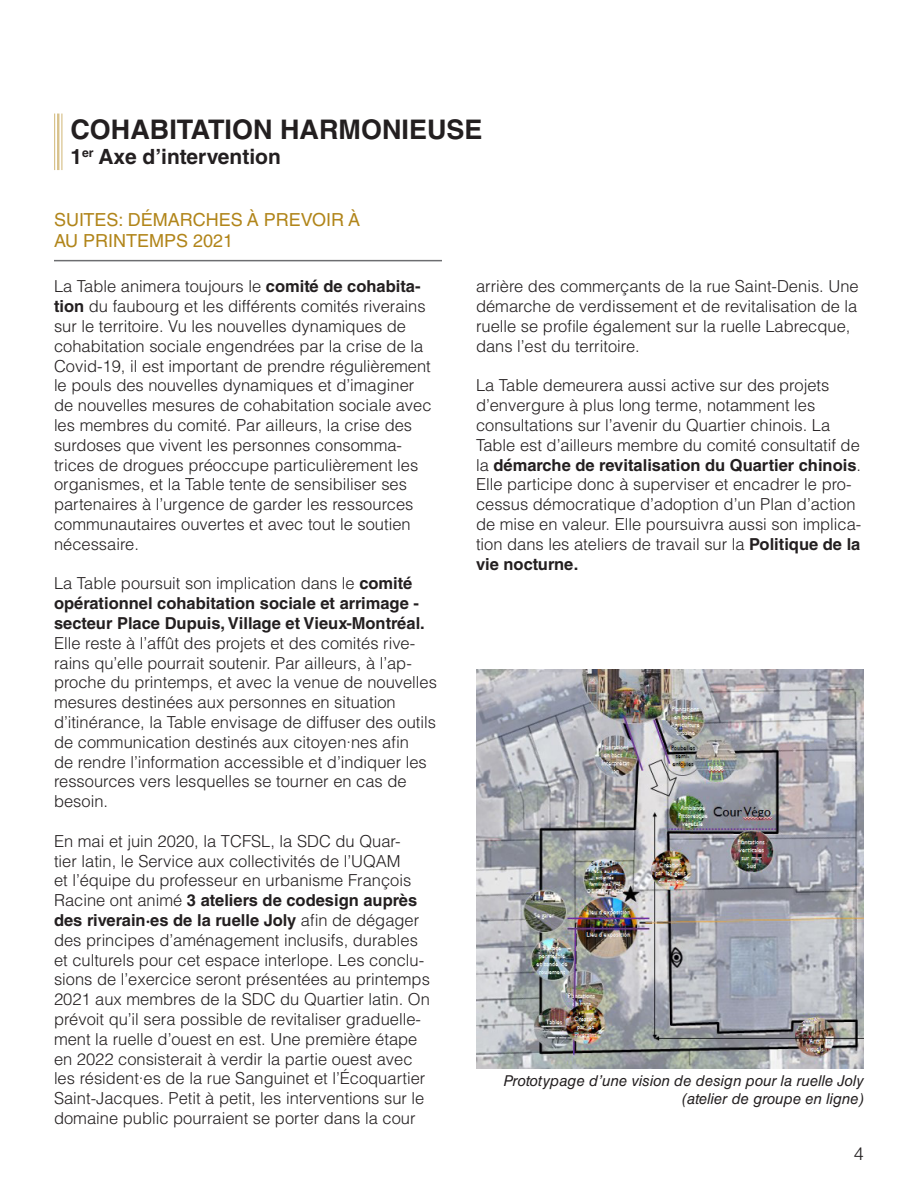
<style>
.page{position:relative;width:918px;height:1188px;background:#fff}
.page>*{position:absolute;margin:0;border:0;box-sizing:border-box;transform-origin:0 0}
.t1{font:700 27px "Helvetica LT Std";color:#231f20}
.t2{font:700 21px "Helvetica LT Std";color:#231f20}
.t3{font:18px "Helvetica LT Std";color:#b1851a}
.t4{font:300 18px "Helvetica LT Std";color:#231f20}
.t5{font:300 16.5px/19.8px "Helvetica LT Std";color:#231f20}
.t6{font:italic 15px/18px "Helvetica LT Std";color:#231f20;text-align:right}
.s1{font-weight:700}
</style>
<div class="page">
<hr style="left:54px;top:260px;width:388px;height:1px;background:#6c6d70">
<hr style="left:61px;top:114px;width:2px;height:56px;background:#b1851a">
<hr style="left:57px;top:114px;width:2px;height:56px;background:#b1851a">
<hr style="left:54px;top:114px;width:1px;height:56px;background:#b1851a">
<img style="left:476px;top:670px;width:388px;height:398px">
<h1 class="t1" style="left:70px;top:113px;width:414px">COHABITATION HARMONIEUSE</h1>
<p class="t2" style="left:70px;top:144px;width:212px">1<sup>er</sup> Axe d’intervention</p>
<p class="t3" style="left:54px;top:209px;width:308px">SUITES: DÉMARCHES À PREVOIR À</p>
<p class="t3" style="left:54px;top:230px;width:181px">AU PRINTEMPS 2021</p>
<p class="t5" style="left:54px;top:277px;width:379px">La Table animera toujours le <span class="s1">comité de cohabita&shy;tion</span> du faubourg et les différents comités riverains sur le territoire. Vu les nouvelles dynamiques de cohabitation sociale engendrées par la crise de la Covid-19, il est important de prendre régulièrement le pouls des nouvelles dynamiques et d’imaginer de nouvelles mesures de cohabitation sociale avec les membres du comité. Par ailleurs, la crise des surdoses que vivent les personnes consomma&shy;trices de drogues préoccupe particulièrement les organismes, et la Table tente de sensibiliser ses partenaires à l’urgence de garder les ressources communautaires ouvertes et avec tout le soutien nécessaire.</p>
<p class="t5" style="left:54px;top:574px;width:385px">La Table poursuit son implication dans le <span class="s1">comité opérationnel cohabitation sociale et arrimage - secteur Place Dupuis, Village et Vieux-Montréal.<br></span>Elle reste à l’affût des projets et des comités rive&shy;rains qu’elle pourrait soutenir. Par ailleurs, à l’ap&shy;proche du printemps, et avec la venue de nouvelles mesures destinées aux personnes en situation d’itinérance, la Table envisage de diffuser des outils de communication destinés aux citoyen·nes afin<br>de rendre l’information accessible et d’indiquer les ressources vers lesquelles se tourner en cas de besoin.</p>
<p class="t5" style="left:54px;top:831px;width:377px">En mai et juin 2020, la TCFSL, la SDC du Quar-<br>tier latin, le Service aux collectivités de l’UQAM<br>et l’équipe du professeur en urbanisme François Racine ont animé <span class="s1">3 ateliers de codesign auprès des riverain·es de la ruelle Joly</span> afin de dégager des principes d’aménagement inclusifs, durables et culturels pour cet espace interlope. Les conclu&shy;sions de l’exercice seront présentées au printemps 2021 aux membres de la SDC du Quartier latin. On prévoit qu’il sera possible de revitaliser graduelle&shy;ment la ruelle d’ouest en est. Une première étape en 2022 consisterait à verdir la partie ouest avec les résident·es de la rue Sanguinet et l’Écoquartier Saint-Jacques. Petit à petit, les interventions sur le domaine public pourraient se porter dans la cour</p>
<p class="t5" style="left:476px;top:277px;width:384px">arrière des commerçants de la rue Saint-Denis. Une démarche de verdissement et de revitalisation de la ruelle se profile également sur la ruelle Labrecque, dans l’est du territoire.</p>
<p class="t5" style="left:476px;top:376px;width:387px">La Table demeurera aussi active sur des projets d’envergure à plus long terme, notamment les consultations sur l’avenir du Quartier chinois. La Table est d’ailleurs membre du comité consultatif de la <span class="s1">démarche de revitalisation du Quartier chinois</span>.<br>Elle participe donc à superviser et encadrer le pro&shy;cessus démocratique d’adoption d’un Plan d’action de mise en valeur. Elle poursuivra aussi son implica&shy;tion dans les ateliers de travail sur la <span class="s1">Politique de la vie nocturne.</span></p>
<p class="t6" style="left:504px;top:1072px;width:362px">Prototypage d’une vision de design pour la ruelle Joly (atelier de groupe en ligne)</p>
<p class="t4" style="left:854px;top:1142px;width:12px">4</p>
</div>
